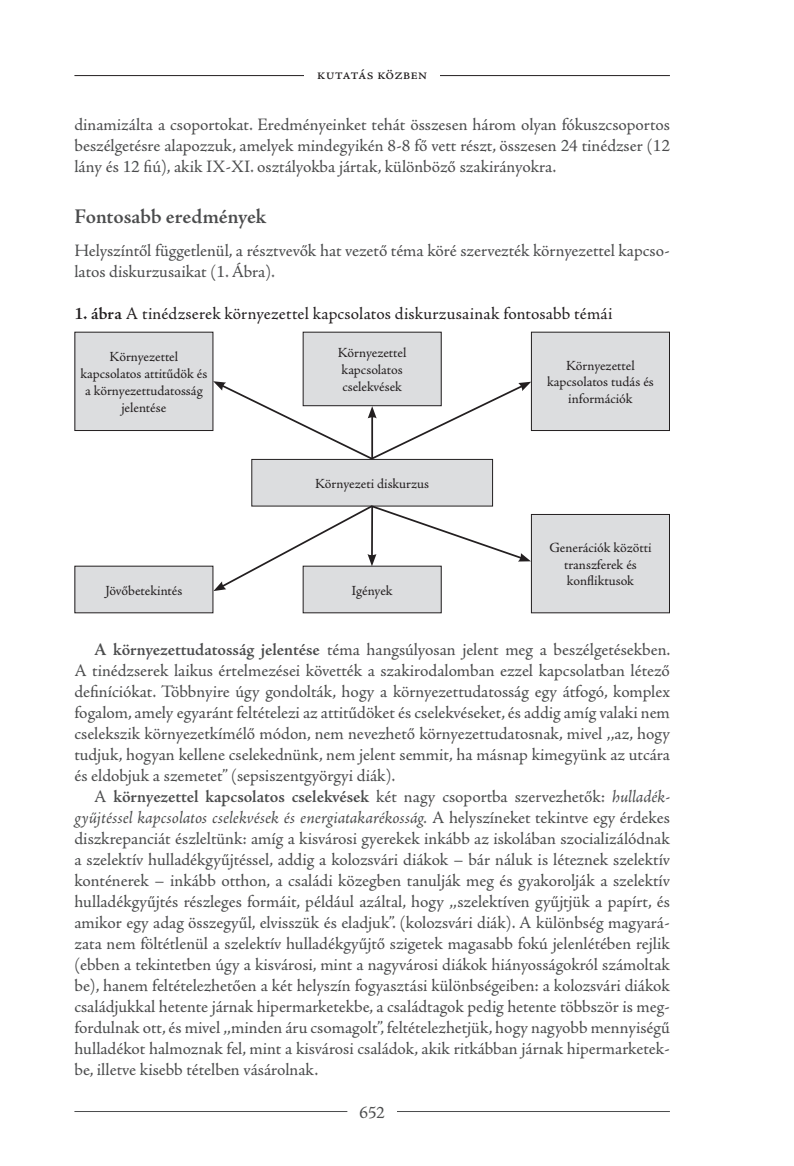
<style>
.page{position:relative;width:794px;height:1166px;background:#fff}
.page>*{position:absolute;margin:0;border:0;box-sizing:border-box;transform-origin:0 0}
.Alcím{font:600 21px "Adobe Jenson Pro";color:#4b4c4d}
.kenyér-behúzás{font:17.5px/21px "Adobe Jenson Pro";color:#4b4c4d;text-align:justify}
.kenyér{font:17.5px/21px "Adobe Jenson Pro";letter-spacing:-.01em;color:#4b4c4d}
.Ábra_leírás{font:17.5px "Adobe Jenson Pro";color:#231f20}
.t1{font:15.75px "Adobe Jenson Pro";letter-spacing:-.005em;color:#231f20}
.t2{font:14px/16.8px "Adobe Jenson Pro";letter-spacing:-.01em;color:#231f20;text-align:center}
.s1{font-weight:600}
.s2{font-style:italic}
</style>
<div class="page">
<hr style="left:74px;top:1111px;width:273px;height:1px;background:#4b4c4d">
<hr style="left:397px;top:1111px;width:273px;height:1px;background:#4b4c4d">
<hr style="left:74px;top:75px;width:596px;height:1px;background:#231f20">
<div style="left:304px;top:67px;width:136px;height:12px;background:#fff"></div>
<div style="left:252px;top:459px;width:240px;height:47px;background:#dcdddf"></div>
<div style="left:75px;top:566px;width:138px;height:47px;background:#dcdddf"></div>
<div style="left:303px;top:566px;width:138px;height:47px;background:#dcdddf"></div>
<div style="left:531px;top:514px;width:138px;height:99px;background:#dcdddf"></div>
<div style="left:531px;top:514px;width:139px;height:99px;border:1px solid #231f20"></div>
<div style="left:531px;top:332px;width:138px;height:98px;background:#dcdddf"></div>
<div style="left:531px;top:332px;width:139px;height:99px;border:1px solid #231f20"></div>
<div style="left:303px;top:332px;width:138px;height:74px;background:#dcdddf"></div>
<div style="left:75px;top:332px;width:138px;height:98px;background:#dcdddf"></div>
<svg style="left:213px;top:381px;width:318px;height:80px"></svg>
<svg style="left:213px;top:504px;width:318px;height:87px"></svg>
<p class="t1" style="left:317px;top:65px;width:112px">kutatás közben</p>
<p class="kenyér-behúzás" style="left:74px;top:114px;width:597px">dinamizálta a csoportokat. Eredményeinket tehát összesen három olyan fókuszcsoportos beszélgetésre alapozzuk, amelyek mindegyikén 8-8 fő vett részt, összesen 24 tinédzser (12 lány és 12 fiú), akik IX-XI. osztályokba jártak, különböző szakirányokra.</p>
<p class="Alcím" style="left:74px;top:204px;width:194px">Fontosabb eredmények</p>
<p class="kenyér" style="left:74px;top:240px;width:597px">Helyszíntől függetlenül, a résztvevők hat vezető téma köré szervezték környezettel kapcso&shy;latos diskurzusaikat (1. Ábra).</p>
<p class="Ábra_leírás" style="left:74px;top:304px;width:539px"><span class="s1">1. ábra</span> A tinédzserek környezettel kapcsolatos diskurzusainak fontosabb témái</p>
<p class="t2" style="left:80px;top:349px;width:129px">Környezettel kapcsolatos attitűdök és a környezettudatosság jelentése</p>
<p class="t2" style="left:338px;top:345px;width:70px;text-align:left">Környezettel kapcsolatos cselekvések</p>
<p class="t2" style="left:315px;top:475px;width:115px">Környezeti diskurzus</p>
<p class="t2" style="left:105px;top:582px;width:79px">Jövőbetekintés</p>
<p class="t2" style="left:352px;top:582px;width:43px">Igények</p>
<p class="t2" style="left:547px;top:357px;width:108px">Környezettel kapcsolatos tudás és információk</p>
<p class="t2" style="left:549px;top:539px;width:104px">Generációk közötti transzferek és konfliktusok</p>
<p class="kenyér-behúzás" style="left:74px;top:639px;width:597px;text-indent:20px"><span class="s1">A környezettudatosság jelentése</span> téma hangsúlyosan jelent meg a beszélgetésekben.<br>A tinédzserek laikus értelmezései követték a szakirodalomban ezzel kapcsolatban létező definíciókat. Többnyire úgy gondolták, hogy a környezettudatosság egy átfogó, komplex fogalom, amely egyaránt feltételezi az attitűdöket és cselekvéseket, és addig amíg valaki nem cselekszik környezetkímélő módon, nem nevezhető környezettudatosnak, mivel ,,az, hogy tudjuk, hogyan kellene cselekednünk, nem jelent semmit, ha másnap kimegyünk az utcára és eldobjuk a szemetet” (sepsiszentgyörgyi diák).</p>
<p class="kenyér-behúzás" style="left:74px;top:786px;width:597px;text-indent:20px">A <span class="s1">környezettel kapcsolatos cselekvések</span> két nagy csoportba szervezhetők: <span class="s2">hulladék&shy;gyűjtéssel kapcsolatos cselekvések és energiatakarékosság.</span> A helyszíneket tekintve egy érdekes diszkrepanciát észleltünk: amíg a kisvárosi gyerekek inkább az iskolában szocializálódnak a szelektív hulladékgyűjtéssel, addig a kolozsvári diákok – bár náluk is léteznek szelektív konténerek – inkább otthon, a családi közegben tanulják meg és gyakorolják a szelektív hulladékgyűjtés részleges formáit, például azáltal, hogy ,,szelektíven gyűjtjük a papírt, és amikor egy adag összegyűl, elvisszük és eladjuk”. (kolozsvári diák). A különbség magyará&shy;zata nem föltétlenül a szelektív hulladékgyűjtő szigetek magasabb fokú jelenlétében rejlik (ebben a tekintetben úgy a kisvárosi, mint a nagyvárosi diákok hiányosságokról számoltak be), hanem feltételezhetően a két helyszín fogyasztási különbségeiben: a kolozsvári diákok családjukkal hetente járnak hipermarketekbe, a családtagok pedig hetente többször is meg&shy;fordulnak ott, és mivel ,,minden áru csomagolt”, feltételezhetjük, hogy nagyobb mennyiségű hulladékot halmoznak fel, mint a kisvárosi családok, akik ritkábban járnak hipermarketek&shy;be, illetve kisebb tételben vásárolnak.</p>
<p class="kenyér-behúzás" style="left:359px;top:1102px;width:27px">652</p>
</div>
